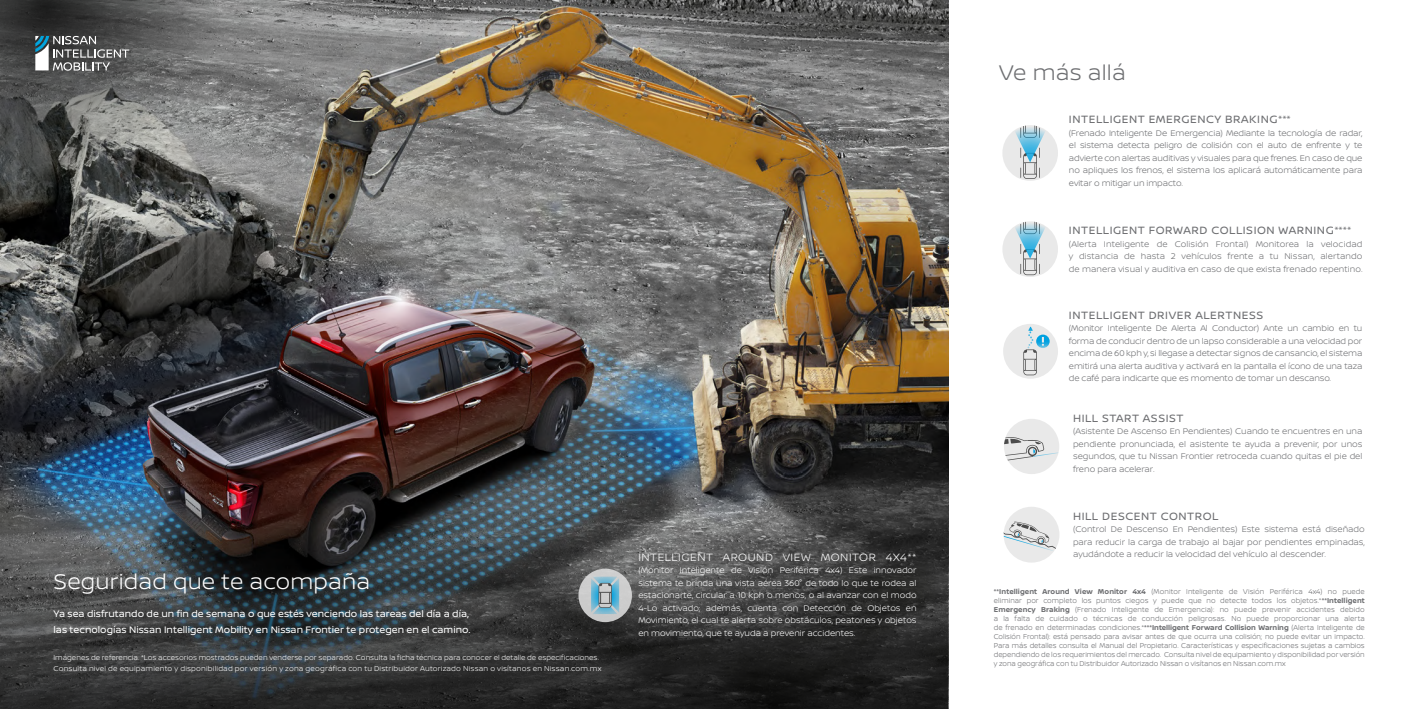
<style>
.page{position:relative;width:1418px;height:709px;background:#fff}
.page>*{position:absolute;margin:0;border:0;box-sizing:border-box;transform-origin:0 0}
.t1{font:300 22.5px "Nissan Brand";letter-spacing:.01em;color:#fff}
.t2{font:300 22.5px "Nissan Brand";letter-spacing:.01em;color:#6d6e71}
.t3{font:11.25px "Nissan Brand";letter-spacing:.05em;color:#6d6e71}
.t4{font:300 11.25px "Nissan Brand";letter-spacing:.05em;color:#fff}
.t5{font:10px/15.6px "Nissan Brand";color:#fff}
.t6{font:300 8.75px/12.5px "Nissan Brand";color:#6d6e71;text-align:justify}
.t7{font:300 8.75px/12.5px "Nissan Brand";color:#fff;text-align:justify}
.t8{font:300 7.5px/9px "Nissan Brand";color:#6d6e71;text-align:justify;scale:.95 1}
.t9{font:300 7.5px/10.6px "Nissan Brand";letter-spacing:.01em;color:#fff}
.s1{font-weight:700}
</style>
<div class="page">
<img style="left:0;top:0;width:948px;height:709px">
<svg style="left:0;top:476px;width:947px;height:233px;background:#393c3f"></svg>
<svg style="left:0;top:0;width:242px;height:202px;background:#616261"></svg>
<svg style="left:578px;top:568px;width:54px;height:54px"></svg>
<svg style="left:591px;top:576px;width:28px;height:38px"></svg>
<div style="left:1002px;top:125px;width:56px;height:56px;background:#e9e9e9;border-radius:50%"></div>
<svg style="left:1015px;top:125px;width:30px;height:54px"></svg>
<div style="left:1002px;top:221px;width:56px;height:56px;background:#e9e9e9;border-radius:50%"></div>
<svg style="left:1015px;top:221px;width:30px;height:54px"></svg>
<div style="left:1003px;top:324px;width:55px;height:55px;background:#e9e9e9;border-radius:50%"></div>
<svg style="left:1023px;top:327px;width:26px;height:48px"></svg>
<div style="left:1004px;top:419px;width:55px;height:55px;background:#e9e9e9;border-radius:50%"></div>
<svg style="left:1004px;top:437px;width:54px;height:25px"></svg>
<div style="left:1003px;top:507px;width:56px;height:55px;background:#e9e9e9;border-radius:50%"></div>
<svg style="left:1003px;top:521px;width:53px;height:30px"></svg>
<svg style="left:35px;top:36px;width:94px;height:35px;background:#717678"></svg>
<h1 class="t1" style="left:54px;top:565px;width:318px">Seguridad que te acompaña</h1>
<p class="t5" style="left:54px;top:605px;width:418px">Ya sea disfrutando de un fin de semana o que estés venciendo las tareas del día a día, las tecnologías Nissan Intelligent Mobility en Nissan Frontier te protegen en el camino.</p>
<p class="t9" style="left:53px;top:652px;width:549px">Imágenes de referencia. *Los accesorios mostrados pueden venderse por separado. Consulta la ficha técnica para conocer el detalle de especificaciones.<br>Consulta nivel de equipamiento y disponibilidad por versión y zona geográfica con tu Distribuidor Autorizado Nissan o visítanos en Nissan.com.mx</p>
<p class="t4" style="left:638px;top:549px;width:280px">INTELLIGENT AROUND VIEW MONITOR 4X4**</p>
<p class="t7" style="left:638px;top:564px;width:280px">(Monitor Inteligente de Visión Periférica 4x4) Este innovador sistema te brinda una vista aérea 360° de todo lo que te rodea al estacionarte, circular a 10 kph o menos, o al avanzar con el modo 4-Lo activado; además, cuenta con Detección de Objetos en Movimiento, el cual te alerta sobre obstáculos, peatones y objetos en movimiento, que te ayuda a prevenir accidentes.</p>
<h1 class="t2" style="left:999px;top:56px;width:128px">Ve más allá</h1>
<p class="t3" style="left:1068px;top:111px;width:223px">INTELLIGENT EMERGENCY BRAKING***</p>
<p class="t6" style="left:1068px;top:126px;width:295px">(Frenado Inteligente De Emergencia) Mediante la tecnología de radar, el sistema detecta peligro de colisión con el auto de enfrente y te advierte con alertas auditivas y visuales para que frenes. En caso de que no apliques los frenos, el sistema los aplicará automáticamente para evitar o mitigar un impacto.</p>
<p class="t3" style="left:1068px;top:222px;width:284px">INTELLIGENT FORWARD COLLISION WARNING****</p>
<p class="t6" style="left:1068px;top:237px;width:295px">(Alerta Inteligente de Colisión Frontal) Monitorea la velocidad y distancia de hasta 2 vehículos frente a tu Nissan, alertando de manera visual y auditiva en caso de que exista frenado repentino.</p>
<p class="t3" style="left:1068px;top:307px;width:196px">INTELLIGENT DRIVER ALERTNESS</p>
<p class="t6" style="left:1068px;top:322px;width:295px">(Monitor Inteligente De Alerta Al Conductor) Ante un cambio en tu forma de conducir dentro de un lapso considerable a una velocidad por encima de 60 kph y, si llegase a detectar signos de cansancio, el sistema emitirá una alerta auditiva y activará en la pantalla el ícono de una taza de café para indicarte que es momento de tomar un descanso.</p>
<p class="t3" style="left:1073px;top:410px;width:112px">HILL START ASSIST</p>
<p class="t6" style="left:1073px;top:425px;width:291px">(Asistente De Ascenso En Pendientes) Cuando te encuentres en una pendiente pronunciada, el asistente te ayuda a prevenir, por unos segundos, que tu Nissan Frontier retroceda cuando quitas el pie del freno para acelerar.</p>
<p class="t3" style="left:1073px;top:508px;width:147px">HILL DESCENT CONTROL</p>
<p class="t6" style="left:1073px;top:523px;width:293px">(Control De Descenso En Pendientes) Este sistema está diseñado para reducir la carga de trabajo al bajar por pendientes empinadas, ayudándote a reducir la velocidad del vehículo al descender.</p>
<p class="t8" style="left:993px;top:586px;width:392px"><span class="s1">**Intelligent Around View Monitor 4x4</span> (Monitor Inteligente de Visión Periférica 4x4) no puede eliminar por completo los puntos ciegos y puede que no detecte todos los objetos.*<span class="s1">**Intelligent Emergency Braking</span> (Frenado Inteligente de Emergencia): no puede prevenir accidentes debido a la falta de cuidado o técnicas de conducción peligrosas. No puede proporcionar una alerta de frenado en determinadas condiciones.*<span class="s1">***Intelligent Forward Collision Warning</span> (Alerta Inteligente de Colisión Frontal): está pensado para avisar antes de que ocurra una colisión; no puede evitar un impacto.<br>Para más detalles consulta el Manual del Propietario. Características y especificaciones sujetas a cambios dependiendo de los requerimientos del mercado. Consulta nivel de equipamiento y disponibilidad por versión y zona geográfica con tu Distribuidor Autorizado Nissan o visítanos en Nissan.com.mx</p>
</div>
